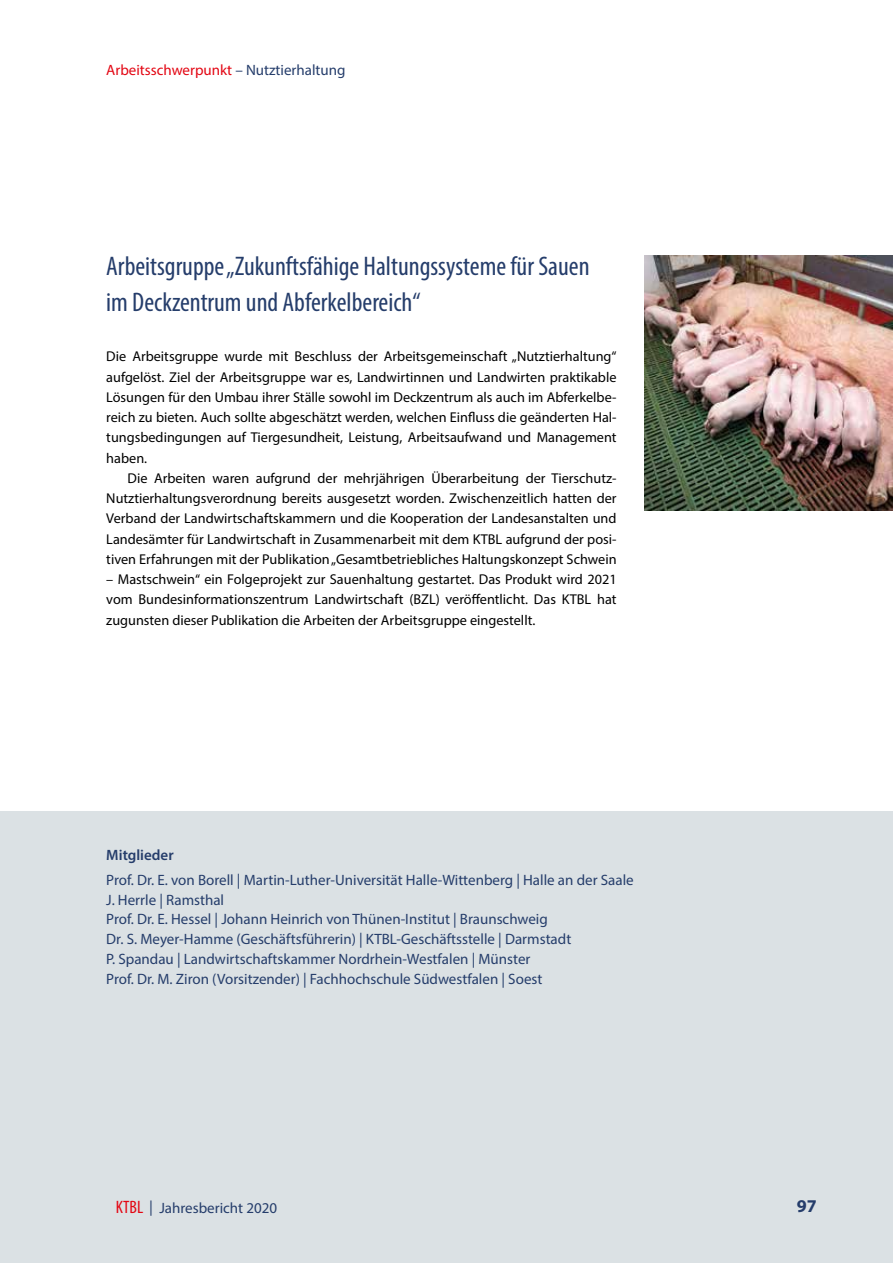
<style>
.page{position:relative;width:893px;height:1263px;background:#fff}
.page>*{position:absolute;margin:0;border:0;box-sizing:border-box;transform-origin:0 0}
.t1{font:condensed 27px/36px "Myriad Pro";color:#253d6b}
.t2{font:700 18px "Myriad Pro";color:#253d6b}
.t3{font:15px/20px "Myriad Pro";color:#253d6b}
.t4{font:15px "Myriad Pro";color:#e30613}
.t5{font:600 15px "Myriad Pro";color:#253d6b}
.t6{font:14.25px/20.2px "Myriad Pro";color:#000;text-align:justify}
.s1{color:#253d6b}
.s2{font-stretch:condensed;font-size:18px;color:#e30613}
.s3{font-family:"Rotis Sans Serif Pro"}
</style>
<div class="page">
<div style="left:1px;top:811px;width:892px;height:452px;background:#dbe1e4"></div>
<hr style="left:0;top:811px;width:1px;height:452px;background:#dbe1e4">
<img style="left:644px;top:255px;width:249px;height:255px">
<p class="t4" style="left:106px;top:61px;width:241px">Arbeitsschwerpunkt <span class="s1">– Nutztierhaltung</span></p>
<h1 class="t1" style="left:106px;top:248px;width:485px">Arbeitsgruppe „Zukunftsfähige Haltungssysteme für Sauen im Deckzentrum und Abferkelbereich“</h1>
<p class="t6" style="left:106px;top:346px;width:512px">Die Arbeitsgruppe wurde mit Beschluss der Arbeitsgemeinschaft „Nutztierhaltung“ aufgelöst. Ziel der Arbeitsgruppe war es, Landwirtinnen und Landwirten praktikable Lösungen für den Umbau ihrer Ställe sowohl im Deckzentrum als auch im Abferkelbe&shy;reich zu bieten. Auch sollte abgeschätzt werden, welchen Einfluss die geänderten Hal&shy;tungsbedingungen auf Tiergesundheit, Leistung, Arbeitsaufwand und Management haben.</p>
<p class="t6" style="left:106px;top:468px;width:512px;text-indent:21px">Die Arbeiten waren aufgrund der mehrjährigen Überarbeitung der Tierschutz-Nutztierhaltungsverordnung bereits ausgesetzt worden. Zwischenzeitlich hatten der Verband der Landwirtschaftskammern und die Kooperation der Landesanstalten und Landesämter für Landwirtschaft in Zusammenarbeit mit dem KTBL aufgrund der posi&shy;tiven Erfahrungen mit der Publikation „Gesamtbetriebliches Haltungskonzept Schwein</p>
<p class="t6" style="left:106px;top:569px;width:512px">– Mastschwein“ ein Folgeprojekt zur Sauenhaltung gestartet. Das Produkt wird 2021 vom Bundesinformationszentrum Landwirtschaft (BZL) veröffentlicht. Das KTBL hat zugunsten dieser Publikation die Arbeiten der Arbeitsgruppe eingestellt.</p>
<p class="t5" style="left:106px;top:845px;width:69px">Mitglieder</p>
<p class="t3" style="left:106px;top:869px;width:529px">Prof. Dr. E. von Borell | Martin-Luther-Universität Halle-Wittenberg | Halle an der Saale J. Herrle | Ramsthal<br>Prof. Dr. E. Hessel | Johann Heinrich von Thünen-Institut | Braunschweig<br>Dr. S. Meyer-Hamme (Geschäftsführerin) | KTBL-Geschäftsstelle | Darmstadt<br>P. Spandau | Landwirtschaftskammer Nordrhein-Westfalen | Münster<br>Prof. Dr. M. Ziron (Vorsitzender) | Fachhochschule Südwestfalen | Soest</p>
<p class="t3" style="left:116px;top:1198px;width:163px"><span class="s2">KTBL</span> <span class="s3">|</span> Jahresbericht 2020</p>
<p class="t2" style="left:797px;top:1194px;width:21px">97</p>
</div>
